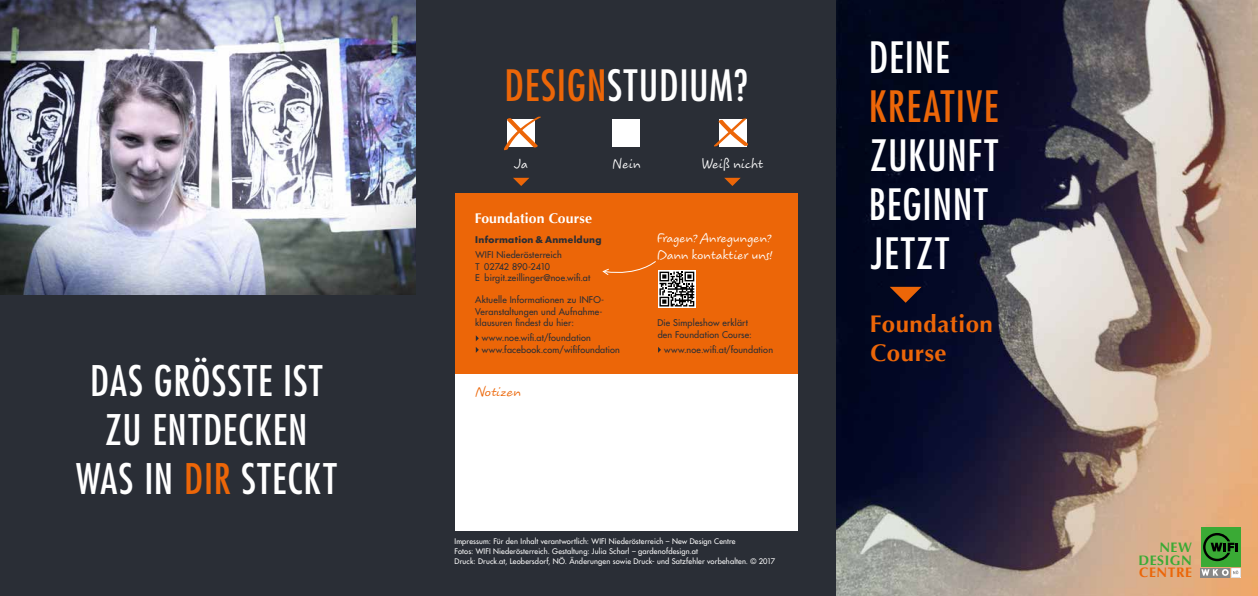
<style>
.page{position:relative;width:1258px;height:596px;background:#fff}
.page>*{position:absolute;margin:0;border:0;box-sizing:border-box;transform-origin:0 0}
.t1{font:500 condensed 42px/49px "Futura LT Pro";letter-spacing:.015em;color:#fff}
.t2{font:500 condensed 42px "Futura LT Pro";letter-spacing:.03em;color:#ec6608}
.t3{font:500 condensed 41px/49px "Futura LT Pro";letter-spacing:.025em;color:#fff;text-align:center}
.t4{font:700 24px/28.8px "Optima";letter-spacing:.025em;color:#ec6608}
.t5{font:14.5px "Koorkin Pro";letter-spacing:.01em;color:#fff}
.t6{font:italic 14.5px "Koorkin Pro";letter-spacing:.005em;color:#ec6608}
.t7{font:14px/17px "Koorkin Pro";letter-spacing:.01em;color:#fff}
.t8{font:700 14px "Optima";letter-spacing:.01em;color:#fff}
.t9{font:700 13.8px/12.6px "Optima";letter-spacing:.04em;color:#3aaa35;text-align:right}
.t10{font:700 13.8px "Optima";letter-spacing:.04em;color:#ec6608}
.t11{font:500 9px/11.5px "Futura LT Pro";letter-spacing:.02em;color:#2a2e36}
.t12{font:700 9px "Futura LT Pro";letter-spacing:.03em;color:#2a2e36}
.t13{font:500 7.5px/10px "Futura LT Pro";letter-spacing:.02em;color:#fff}
.s1{color:#ec6608}
</style>
<div class="page">
<div style="left:0;top:0;width:846px;height:595px;background:#2a2e36"></div>
<img style="left:836px;top:0;width:421px;height:595px">
<img style="left:0;top:0;width:415px;height:294px">
<div style="left:455px;top:193px;width:342px;height:181px;background:#ec6608"></div>
<div style="left:455px;top:373px;width:342px;height:157px;background:#fff"></div>
<div style="left:612px;top:119px;width:27px;height:27px;background:#fff"></div>
<svg style="left:513px;top:178px;width:16px;height:8px"></svg>
<svg style="left:724px;top:178px;width:16px;height:8px"></svg>
<div style="left:1200px;top:527px;width:40px;height:39px;background:#3aaa35"></div>
<div style="left:1200px;top:567px;width:9px;height:10px;background:#878787"></div>
<svg style="left:1203px;top:533px;width:34px;height:28px"></svg>
<svg style="left:1201px;top:567px;width:39px;height:10px"></svg>
<svg style="left:889px;top:286px;width:32px;height:16px"></svg>
<svg style="left:476px;top:335px;width:3px;height:17px"></svg>
<svg style="left:658px;top:270px;width:37px;height:38px"></svg>
<svg style="left:602px;top:261px;width:92px;height:45px"></svg>
<svg style="left:504px;top:116px;width:36px;height:34px"></svg>
<svg style="left:714px;top:118px;width:33px;height:29px"></svg>
<h2 class="t3" style="left:76px;top:355px;width:262px">DAS GRÖSSTE IST<br>ZU ENTDECKEN<br>WAS IN <span class="s1">DIR</span> STECKT</h2>
<h1 class="t1" style="left:504px;top:60px;width:244px"><span class="s1">DESIGN</span>STUDIUM?</h1>
<h3 class="t5" style="left:514px;top:155px;width:15px">Ja</h3>
<h3 class="t5" style="left:612px;top:155px;width:30px">Nein</h3>
<h3 class="t5" style="left:701px;top:155px;width:63px">Weiß nicht</h3>
<h3 class="t8" style="left:474px;top:210px;width:119px">Foundation Course</h3>
<p class="t12" style="left:475px;top:232px;width:128px">Information &amp; Anmeldung</p>
<p class="t11" style="left:475px;top:248px;width:116px">WIFI Niederösterreich<br>T 02742 890-2410<br>E birgit.zeillinger@noe.wifi.at</p>
<p class="t11" style="left:475px;top:293px;width:130px">Aktuelle Informationen zu INFO-<br>Veranstaltungen und Aufnahme&shy;klausuren findest du hier:</p>
<p class="t11" style="left:481px;top:331px;width:140px">www.noe.wifi.at/foundation www.facebook.com/wififoundation</p>
<h3 class="t6" style="left:475px;top:382px;width:47px">Notizen</h3>
<h3 class="t7" style="left:657px;top:229px;width:117px">Fragen? Anregungen?<br>Dann kontaktier uns!</h3>
<p class="t11" style="left:657px;top:316px;width:96px">Die Simpleshow erklärt den Foundation Course:</p>
<p class="t11" style="left:664px;top:343px;width:110px">www.noe.wifi.at/foundation</p>
<p class="t13" style="left:454px;top:536px;width:322px">Impressum: Für den Inhalt verantwortlich: WIFI Niederösterreich – New Design Centre<br>Fotos: WIFI Niederösterreich. Gestaltung: Julia Scharl – gardenofdesign.at<br>Druck: Druck.at, Leobersdorf, NÖ. Änderungen sowie Druck- und Satzfehler vorbehalten. © 2017</p>
<h1 class="t1" style="left:868px;top:32px;width:82px">DEINE</h1>
<h1 class="t2" style="left:868px;top:78px;width:131px">KREATIVE</h1>
<h1 class="t1" style="left:868px;top:130px;width:131px">ZUKUNFT<br>BEGINNT<br>JETZT</h1>
<h3 class="t4" style="left:869px;top:310px;width:125px">Foundation<br>Course</h3>
<h3 class="t9" style="left:1138px;top:541px;width:55px">NEW<br>DESIGN</h3>
<h3 class="t10" style="left:1139px;top:564px;width:54px">CENTRE</h3>
</div>
